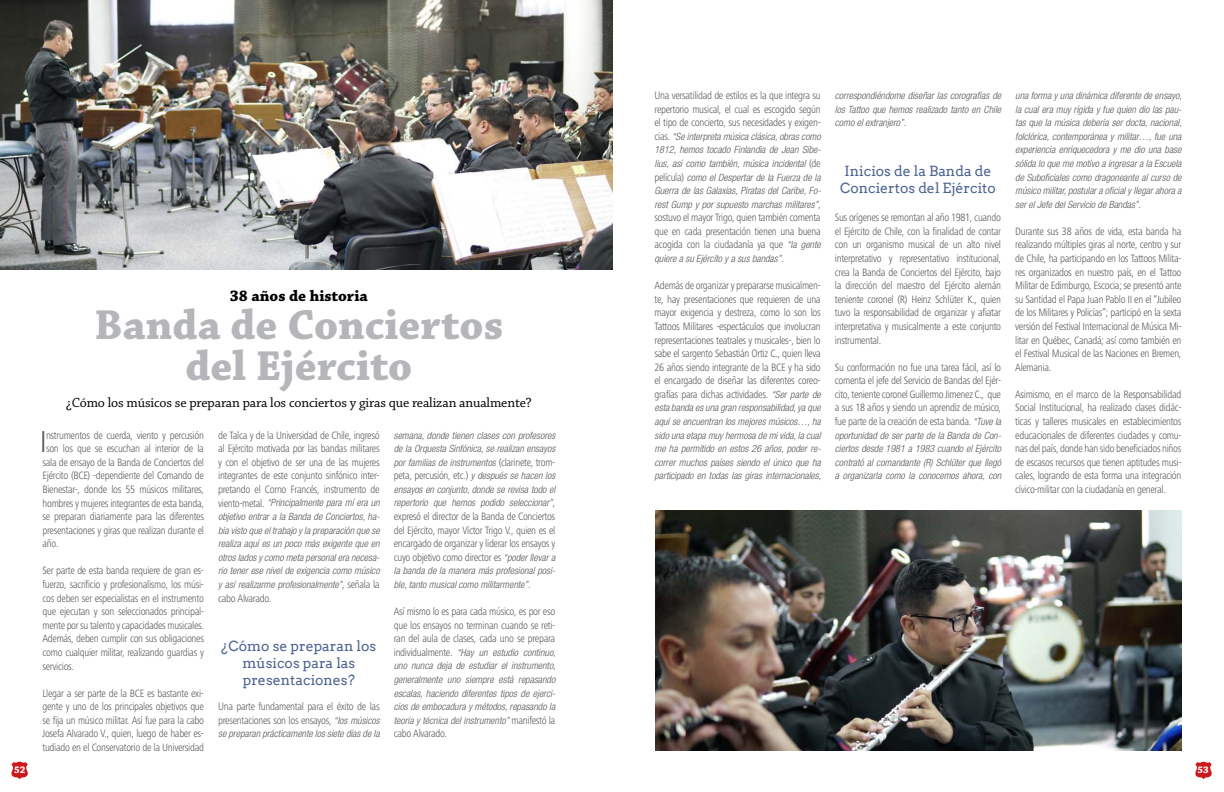
<style>
.page{position:relative;width:1224px;height:792px;background:#fff}
.page>*{position:absolute;margin:0;border:0;box-sizing:border-box;transform-origin:0 0}
.t1{font:700 44px/41px "Chaparral Pro";color:#b5b6b9;text-align:center}
.t2{font:300 condensed 31.4px "Frutiger Next LTW1 G";color:#575756}
.t3{font:700 16px "Chaparral Pro";color:#000}
.t4{font:14px/16.8px "Arvo";color:#4e6493;text-align:center}
.t5{font:14px "Chaparral Pro";letter-spacing:-.01em;color:#000}
.t6{font:300 condensed 11px/13.6px "Frutiger Next LTW1 G";letter-spacing:-.03em;color:#575756;text-align:justify}
.t7{font:italic 300 condensed 10px/13.6px "Helvetica Neue LT Std";color:#575756;text-align:justify}
.t8{font:700 10px "Chaparral Pro";color:#fff}
.t9{font:700 6px "Arial";color:#cd171a}
.s1{font-family:"Frutiger Next LTW1 G";font-style:normal;font-size:11px}
.s2{font-family:"Helvetica Neue LT Std";font-style:italic;font-size:10px}
</style>
<div class="page">
<img style="left:0;top:0;width:613px;height:269px">
<img style="left:655px;top:510px;width:526px;height:241px">
<svg style="left:11px;top:762px;width:17px;height:17px"></svg>
<svg style="left:1195px;top:762px;width:17px;height:17px"></svg>
<h3 class="t3" style="left:230px;top:286px;width:139px">38 años de historia</h3>
<h1 class="t1" style="left:94px;top:307px;width:410px">Banda de Conciertos del Ejército</h1>
<p class="t5" style="left:66px;top:395px;width:467px">¿Cómo los músicos se preparan para los conciertos y giras que realizan anualmente?</p>
<h2 class="t2" style="left:40px;top:424px;width:9px">I</h2>
<p class="t6" style="left:46px;top:428px;width:159px">nstrumentos de cuerda, viento y percusión</p>
<p class="t6" style="left:46px;top:442px;width:159px">son los que se escuchan al interior de la</p>
<p class="t6" style="left:43px;top:455px;width:163px">sala de ensayo de la Banda de Conciertos del</p>
<p class="t6" style="left:43px;top:469px;width:163px">Ejército (BCE) -dependiente del Comando de</p>
<p class="t6" style="left:43px;top:482px;width:163px">Bienestar-, donde los 55 músicos militares,</p>
<p class="t6" style="left:43px;top:496px;width:163px">hombres y mujeres integrantes de esta banda,</p>
<p class="t6" style="left:43px;top:510px;width:163px">se preparan diariamente para las diferentes</p>
<p class="t6" style="left:43px;top:523px;width:163px">presentaciones y giras que realizan durante el</p>
<p class="t6" style="left:43px;top:537px;width:18px">año.</p>
<p class="t6" style="left:43px;top:564px;width:163px">Ser parte de esta banda requiere de gran es&shy;fuerzo, sacrificio y profesionalismo, los músi&shy;cos deben ser especialistas en el instrumento que ejecutan y son seleccionados principal&shy;mente por su talento y capacidades musicales.<br>Además, deben cumplir con sus obligaciones como cualquier militar, realizando guardias y servicios.</p>
<p class="t6" style="left:43px;top:686px;width:163px">Llegar a ser parte de la BCE es bastante exi&shy;gente y uno de los principales objetivos que se fija un músico militar. Así fue para la cabo Josefa Alvarado V., quien, luego de haber es&shy;tudiado en el Conservatorio de la Universidad</p>
<p class="t6" style="left:218px;top:428px;width:163px">de Talca y de la Universidad de Chile, ingresó al Ejército motivada por las bandas militares y con el objetivo de ser una de las mujeres integrantes de este conjunto sinfónico inter&shy;pretando el Corno Francés, instrumento de</p>
<p class="t7" style="left:218px;top:496px;width:163px"><span class="s1">viento-metal.</span> “Principalmente para mí era un objetivo entrar a la Banda de Conciertos, ha&shy;bía visto que el trabajo y la preparación que se realiza aquí es un poco más exigente que en otros lados y como meta personal era necesa&shy;rio tener ese nivel de exigencia como músico y así realizarme profesionalmente”<span class="s1">, señala la</span></p>
<p class="t6" style="left:218px;top:591px;width:55px">cabo Alvarado.</p>
<p class="t4" style="left:222px;top:638px;width:156px">¿Cómo se preparan los músicos para las presentaciones?</p>
<p class="t6" style="left:218px;top:700px;width:163px">Una parte fundamental para el éxito de las presentaciones son los ensayos, <span class="s2">“los músicos</span></p>
<p class="t7" style="left:218px;top:727px;width:163px">se preparan prácticamente los siete días de la</p>
<p class="t7" style="left:394px;top:429px;width:163px">semana, donde tienen clases con profesores de la Orquesta Sinfónica, se realizan ensayos por familias de instrumentos <span class="s1">(clarinete, trom-</span></p>
<p class="t6" style="left:394px;top:469px;width:163px">peta, percusión, etc.) <span class="s2">y después se hacen los</span></p>
<p class="t7" style="left:394px;top:483px;width:163px">ensayos en conjunto, donde se revisa todo el repertorio que hemos podido seleccionar”<span class="s1">,</span></p>
<p class="t6" style="left:394px;top:510px;width:163px">expresó el director de la Banda de Conciertos del Ejército, mayor Víctor Trigo V., quien es el encargado de organizar y liderar los ensayos y cuyo objetivo como director es <span class="s2">“poder llevar a</span></p>
<p class="t7" style="left:394px;top:564px;width:163px">la banda de la manera más profesional posi&shy;ble, tanto musical como militarmente”.</p>
<p class="t6" style="left:394px;top:605px;width:163px">Así mismo lo es para cada músico, es por eso que los ensayos no terminan cuando se reti&shy;ran del aula de clases, cada uno se prepara</p>
<p class="t7" style="left:394px;top:646px;width:163px"><span class="s1">individualmente.</span> “Hay un estudio continuo, uno nunca deja de estudiar el instrumento, generalmente uno siempre está repasando escalas, haciendo diferentes tipos de ejerci&shy;cios de embocadura y métodos, repasando la teoría y técnica del instrumento” <span class="s1">manifestó la</span></p>
<p class="t6" style="left:394px;top:727px;width:55px">cabo Alvarado.</p>
<p class="t6" style="left:655px;top:89px;width:168px">Una versatilidad de estilos es la que integra su repertorio musical, el cual es escogido según el tipo de concierto, sus necesidades y exigen-</p>
<p class="t7" style="left:655px;top:130px;width:168px"><span class="s1">cias.</span> “Se interpreta música clásica, obras como 1812, hemos tocado Finlandia de Jean Sibe&shy;lius, así como también, música incidental <span class="s1">(de película)</span> como el Despertar de la Fuerza de la Guerra de las Galaxias, Piratas del Caribe, Fo&shy;rest Gump y por supuesto marchas militares”,</p>
<p class="t6" style="left:655px;top:211px;width:168px">sostuvo el mayor Trigo, quien también comenta que en cada presentación tienen una buena acogida con la ciudadanía ya que <span class="s2">“la gente</span></p>
<p class="t7" style="left:655px;top:252px;width:131px">quiere a su Ejército y a sus bandas”.</p>
<p class="t6" style="left:655px;top:279px;width:168px">Además de organizar y prepararse musicalmen&shy;te, hay presentaciones que requieren de una mayor exigencia y destreza, como lo son los Tattoos Militares -espectáculos que involucran representaciones teatrales y musicales-, bien lo sabe el sargento Sebastián Ortiz C., quien lleva 26 años siendo integrante de la BCE y ha sido el encargado de diseñar las diferentes coreo&shy;grafías para dichas actividades. <span class="s2">“Ser parte de</span></p>
<p class="t7" style="left:655px;top:401px;width:168px">esta banda es una gran responsabilidad, ya que aquí se encuentran los mejores músicos…, ha sido una etapa muy hermosa de mi vida, la cual me ha permitido en estos 26 años, poder re&shy;correr muchos países siendo el único que ha participado en todas las giras internacionales,</p>
<p class="t7" style="left:835px;top:89px;width:168px">correspondiéndome diseñar las corografías de los Tattoo que hemos realizado tanto en Chile como el extranjero”.</p>
<p class="t4" style="left:840px;top:162px;width:157px">Inicios de la Banda de<br>Conciertos del Ejército</p>
<p class="t6" style="left:835px;top:211px;width:168px">Sus orígenes se remontan al año 1981, cuando el Ejército de Chile, con la finalidad de contar con un organismo musical de un alto nivel interpretativo y representativo institucional, crea la Banda de Conciertos del Ejército, bajo la dirección del maestro del Ejército alemán teniente coronel (R) Heinz Schlüter K., quien tuvo la responsabilidad de organizar y afiatar interpretativa y musicalmente a este conjunto instrumental.</p>
<p class="t6" style="left:835px;top:360px;width:168px">Su conformación no fue una tarea fácil, así lo comenta el jefe del Servicio de Bandas del Ejér&shy;cito, teniente coronel Guillermo Jimenez C., que a sus 18 años y siendo un aprendiz de músico, fue parte de la creación de esta banda. <span class="s2">“Tuve la</span></p>
<p class="t7" style="left:835px;top:429px;width:168px">oportunidad de ser parte de la Banda de Con&shy;ciertos desde 1981 a 1983 cuando el Ejército contrató al comandante (R) Schlüter que llegó a organizarla como la conocemos ahora, con</p>
<p class="t7" style="left:1015px;top:89px;width:168px">una forma y una dinámica diferente de ensayo, la cual era muy rígida y fue quien dio las pau&shy;tas que la música debería ser docta, nacional, folclórica, contemporánea y militar…, fue una experiencia enriquecedora y me dio una base sólida lo que me motivo a ingresar a la Escuela de Suboficiales como dragoneante al curso de músico militar, postular a oficial y llegar ahora a ser el Jefe del Servicio de Bandas”.</p>
<p class="t6" style="left:1015px;top:224px;width:168px">Durante sus 38 años de vida, esta banda ha realizando múltiples giras al norte, centro y sur de Chile, ha participando en los Tattoos Milita&shy;res organizados en nuestro país, en el Tattoo Militar de Edimburgo, Escocia; se presentó ante su Santidad el Papa Juan Pablo II en el “Jubileo de los Militares y Policías”; participó en la sexta versión del Festival Internacional de Música Mi&shy;litar en Québec, Canadá; así como también en el Festival Musical de las Naciones en Bremen, Alemania.</p>
<p class="t6" style="left:1015px;top:387px;width:168px">Asimismo, en el marco de la Responsabilidad Social Institucional, ha realizado clases didác&shy;ticas y talleres musicales en establecimientos educacionales de diferentes ciudades y comu&shy;nas del país, donde han sido beneficiados niños de escasos recursos que tienen aptitudes musi&shy;cales, logrando de esta forma una integración cívico-militar con la ciudadanía en general.</p>
<p class="t8" style="left:14px;top:764px;width:13px">52</p>
<p class="t8" style="left:1197px;top:764px;width:13px">53</p>
<p class="t9" style="left:21px;top:770px;width:6px">&amp;</p>
</div>
